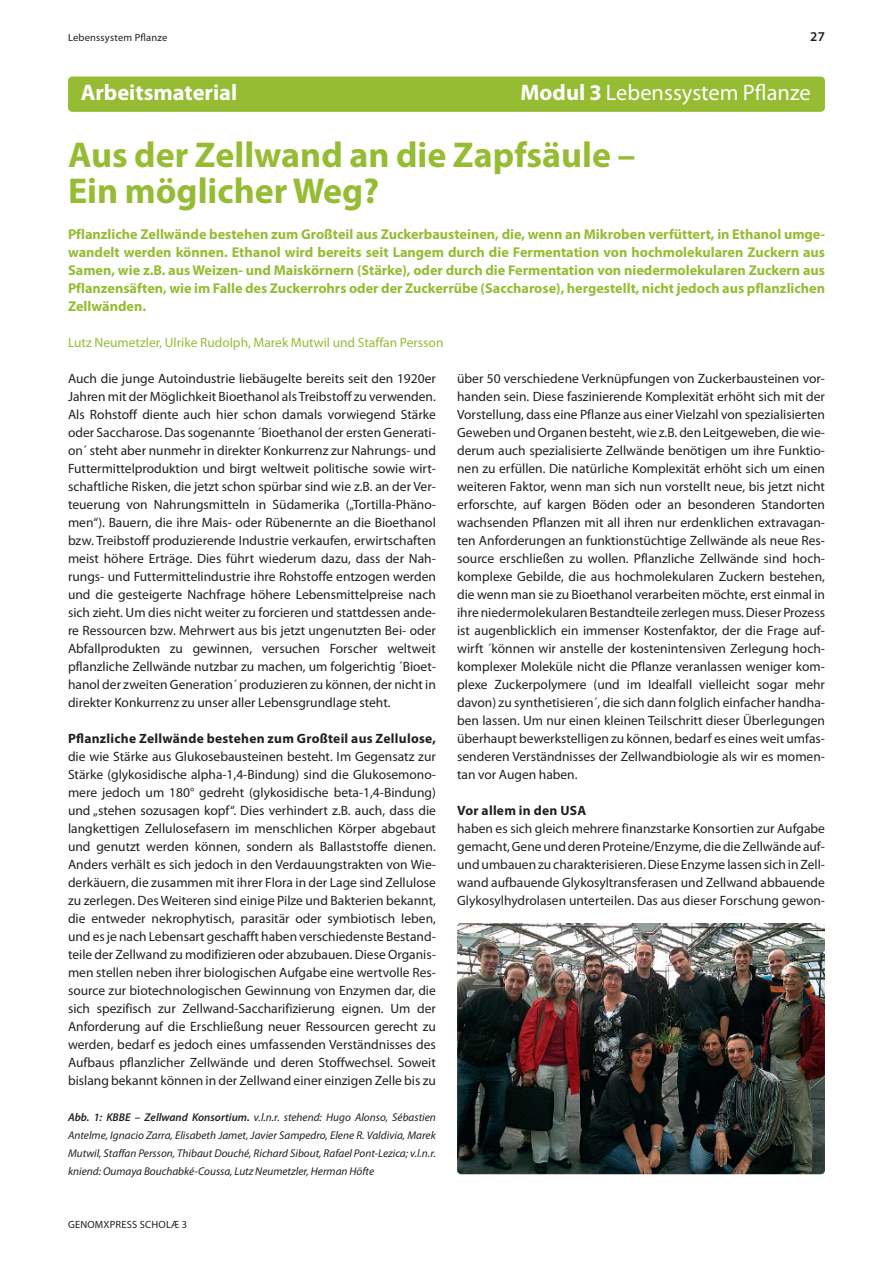
<style>
.page{position:relative;width:893px;height:1263px;background:#fff}
.page>*{position:absolute;margin:0;border:0;box-sizing:border-box;transform-origin:0 0}
.t1{font:700 36px/36px "Myriad Pro";color:#96bc33}
.t2{font:22.5px "Myriad Pro";color:#fff}
.t3{font:700 22.5px "Myriad Pro";color:#fff}
.t4{font:700 14.25px/18px "Myriad Pro";color:#96bc33;text-align:justify}
.t5{font:13.5px/18px "Myriad Pro";color:#231f20;text-align:justify}
.t6{font:700 13.5px "Myriad Pro";letter-spacing:.02em;color:#231f20}
.t7{font:13.5px "Myriad Pro";color:#96bc33}
.t8{font:600 13.5px "Myriad Pro";color:#231f20}
.t9{font:italic 11.25px/18px "Myriad Pro";color:#231f20;text-align:justify}
.t10{font:10.5px "Myriad Pro";letter-spacing:.02em;color:#231f20}
.s1{font-weight:700}
.s2{font-weight:600}
</style>
<div class="page">
<div style="left:68px;top:77px;width:757px;height:35px;background:#96bc33;border-radius:4px"></div>
<img style="left:457px;top:923px;width:368px;height:251px;border-radius:4px">
<p class="t10" style="left:68px;top:33px;width:101px">Lebenssystem Pflanze</p>
<p class="t8" style="left:810px;top:31px;width:16px">27</p>
<h2 class="t3" style="left:81px;top:84px;width:158px">Arbeitsmaterial</h2>
<h2 class="t2" style="left:520px;top:84px;width:292px"><span class="s1">Modul 3</span> Lebenssystem Pflanze</h2>
<h1 class="t1" style="left:68px;top:140px;width:569px">Aus der Zellwand an die Zapfsäule –<br>Ein möglicher Weg?</h1>
<p class="t4" style="left:68px;top:226px;width:759px">Pflanzliche Zellwände bestehen zum Großteil aus Zuckerbausteinen, die, wenn an Mikroben verfüttert, in Ethanol umge&shy;wandelt werden können. Ethanol wird bereits seit Langem durch die Fermentation von hoch mo lekularen Zuckern aus Samen, wie z.B. aus Weizen- und Maiskörnern (Stärke), oder durch die Fermentation von niedermolekularen Zuckern aus Pflanzensäften, wie im Falle des Zuckerrohrs oder der Zuckerrübe (Saccharose), hergestellt, nicht jedoch aus pflanzlichen Zellwänden.</p>
<p class="t7" style="left:68px;top:337px;width:377px">Lutz Neumetzler, Ulrike Rudolph, Marek Mutwil und Staffan Persson</p>
<p class="t5" style="left:68px;top:370px;width:369px">Auch die junge Autoindustrie liebäugelte bereits seit den 1920er Jahren mit der Möglichkeit Bioethanol als Treibstoff zu verwenden.<br>Als Rohstoff diente auch hier schon damals vorwiegend Stärke oder Saccharose. Das sogenannte ´Bioethanol der ersten Generati&shy;on´ steht aber nunmehr in direkter Konkurrenz zur Nahrungs- und Futtermittelproduktion und birgt weltweit politische sowie wirt&shy;schaftliche Risken, die jetzt schon spürbar sind wie z.B. an der Ver&shy;teuerung von Nahrungsmitteln in Südamerika („Tortilla-Phäno&shy;men“). Bauern, die ihre Mais- oder Rübenernte an die Bioethanol bzw. Treibstoff produzierende Industrie verkaufen, erwirtschaften meist höhere Erträge. Dies führt wiederum dazu, dass der Nah&shy;rungs- und Futtermittelindustrie ihre Rohstoffe entzogen werden und die gesteigerte Nachfrage höhere Lebensmittelpreise nach sich zieht. Um dies nicht weiter zu forcieren und stattdessen ande&shy;re Ressourcen bzw. Mehrwert aus bis jetzt ungenutzten Bei- oder Abfallprodukten zu gewinnen, versuchen Forscher weltweit pflanzliche Zellwände nutzbar zu machen, um folgerichtig ´Bioet&shy;hanol der zweiten Generation´ produzieren zu können, der nicht in direkter Konkurrenz zu unser aller Lebensgrundlage steht.</p>
<p class="t6" style="left:68px;top:733px;width:369px">Pflanzliche Zellwände bestehen zum Großteil aus Zellulose,</p>
<p class="t5" style="left:68px;top:748px;width:369px">die wie Stärke aus Glukosebausteinen besteht. Im Gegensatz zur Stärke (glykosidische alpha-1,4-Bindung) sind die Glukosemono&shy;mere jedoch um 180° gedreht (glykosidische beta-1,4-Bindung) und „stehen sozusagen kopf“. Dies verhindert z.B. auch, dass die langkettigen Zellulosefasern im menschlichen Körper abgebaut und genutzt werden können, sondern als Ballaststoffe dienen.<br>Anders verhält es sich jedoch in den Verdauungstrakten von Wie&shy;derkäuern, die zusammen mit ihrer Flora in der Lage sind Zellulose zu zerlegen. Des Weiteren sind einige Pilze und Bakterien bekannt, die entweder nekrophytisch, parasitär oder symbiotisch leben, und es je nach Lebensart geschafft haben verschiedenste Bestand&shy;teile der Zellwand zu modifizieren oder abzubauen. Diese Organis&shy;men stellen neben ihrer biologischen Aufgabe eine wertvolle Res&shy;source zur biotechnologischen Gewinnung von Enzymen dar, die sich spezifisch zur Zellwand-Saccharifizierung eignen. Um der Anforderung auf die Erschließung neuer Ressourcen gerecht zu werden, bedarf es jedoch eines umfassenden Verständnisses des Aufbaus pflanzlicher Zellwände und deren Stoffwechsel. Soweit bislang bekannt können in der Zellwand einer einzigen Zelle bis zu</p>
<p class="t9" style="left:68px;top:1109px;width:369px"><span class="s2">Abb. 1: KBBE – Zellwand Konsortium.</span> v.l.n.r. stehend: Hugo Alonso, Sébastien Antelme, Ignacio Zarra, Elisabeth Jamet, Javier Sampedro, Elene R. Valdivia, Marek Mutwil, Staffan Persson, Thibaut Douché, Richard Sibout, Rafael Pont-Lezica; v.l.n.r. kniend: Oumaya Bouchabké-Coussa, Lutz Neumetzler, Herman Höfte</p>
<p class="t10" style="left:68px;top:1221px;width:121px">GENOMXPRESS SCHOLÆ 3</p>
<p class="t5" style="left:457px;top:370px;width:369px">über 50 verschiedene Verknüpfungen von Zuckerbausteinen vor&shy;handen sein. Diese faszinierende Komplexität erhöht sich mit der Vorstellung, dass eine Pflanze aus einer Vielzahl von spezialisierten Geweben und Organen besteht, wie z.B. den Leitgeweben, die wie&shy;derum auch spezialisierte Zellwände benötigen um ihre Funktio&shy;nen zu erfüllen. Die natürliche Komplexität erhöht sich um einen weiteren Faktor, wenn man sich nun vorstellt neue, bis jetzt nicht erforschte, auf kargen Böden oder an besonderen Standorten wachsenden Pflanzen mit all ihren nur erdenklichen extravagan&shy;ten Anforderungen an funktionstüchtige Zellwände als neue Res&shy;source erschließen zu wollen. Pflanzliche Zellwände sind hoch&shy;komplexe Gebilde, die aus hochmolekularen Zuckern bestehen, die wenn man sie zu Bioethanol verarbeiten möchte, erst einmal in ihre niedermolekularen Bestandteile zerlegen muss. Dieser Prozess ist augenblicklich ein immenser Kostenfaktor, der die Frage auf&shy;wirft ´können wir anstelle der kostenintensiven Zerlegung hoch&shy;komplexer Moleküle nicht die Pflanze veranlassen weniger kom&shy;plexe Zuckerpolymere (und im Idealfall vielleicht sogar mehr davon) zu synthetisieren´, die sich dann folglich einfacher handha&shy;ben lassen. Um nur einen kleinen Teilschritt dieser Überlegungen überhaupt bewerkstelligen zu können, bedarf es eines weit umfas&shy;senderen Verständnisses der Zellwandbiologie als wir es momen&shy;tan vor Augen haben.</p>
<p class="t6" style="left:457px;top:805px;width:131px">Vor allem in den USA</p>
<p class="t5" style="left:457px;top:820px;width:369px">haben es sich gleich mehrere finanzstarke Konsortien zur Aufgabe gemacht, Gene und deren Proteine/Enzyme, die die Zellwände auf&shy;und umbauen zu charakterisieren. Diese Enzyme lassen sich in Zell&shy;wand aufbauende Glykosyltransferasen und Zellwand abbauende Glykosylhydrolasen unterteilen. Das aus dieser Forschung gewon-</p>
</div>
